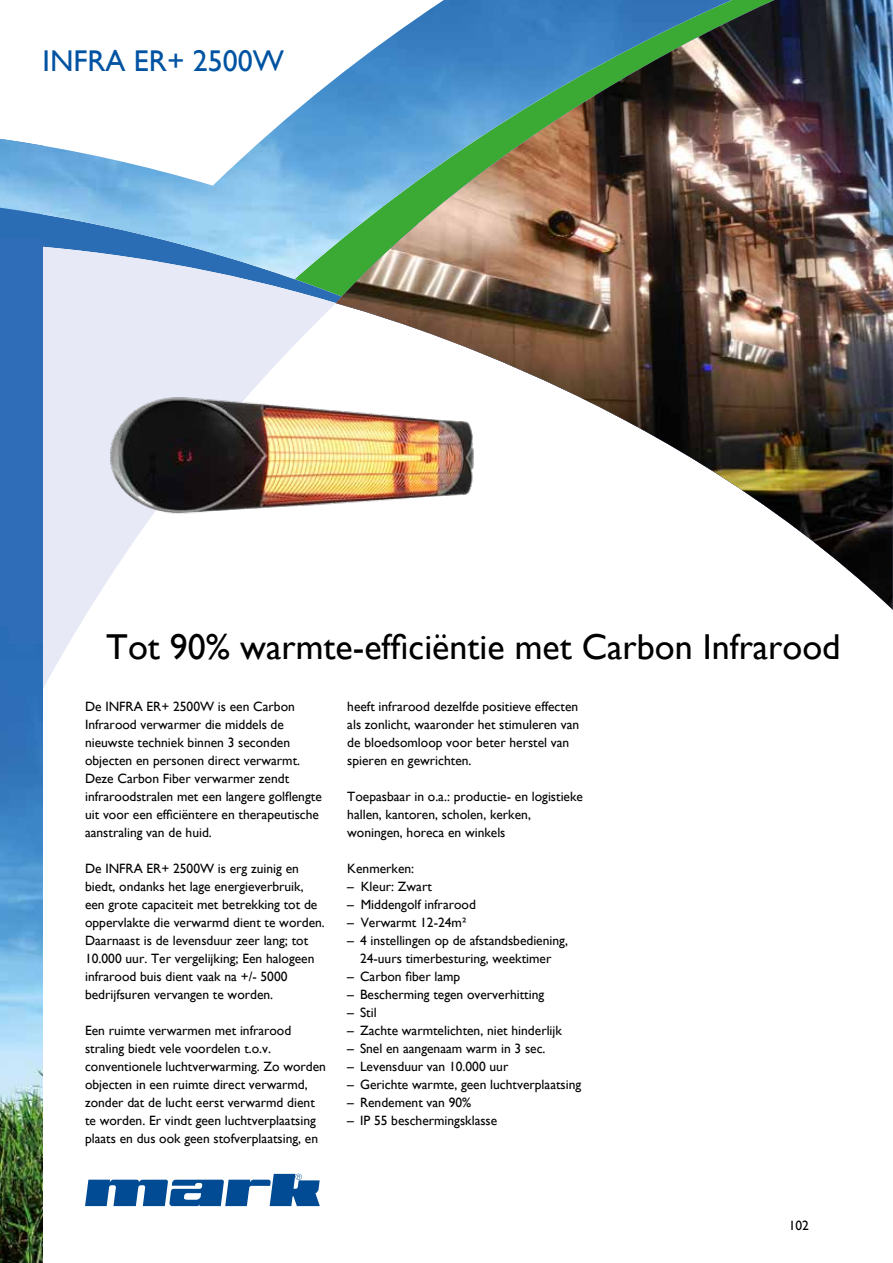
<style>
.page{position:relative;width:893px;height:1263px;background:#fff}
.page>*{position:absolute;margin:0;border:0;box-sizing:border-box;transform-origin:0 0}
.t1{font:36px "Gill Sans";color:#000}
.t2{font:30px "Gill Sans";color:#0053a2}
.t3{font:13.5px/18px "Gill Sans";color:#020203}
.t4{font:13.5px "Gill Sans";color:#000}
</style>
<div class="page">
<svg style="left:85px;top:1174px;width:235px;height:32px"></svg>
<svg style="left:43px;top:279px;width:292px;height:409px;fill:#e7eaf6"></svg>
<img style="left:0;top:79px;width:335px;height:200px">
<img style="left:0;top:238px;width:43px;height:1025px">
<img style="left:335px;top:0;width:558px;height:610px">
<img style="left:80px;top:353px;width:450px;height:225px">
<h2 class="t2" style="left:43px;top:44px;width:243px">INFRA ER+ 2500W</h2>
<h1 class="t1" style="left:106px;top:626px;width:736px">Tot 90% warmte-efficiëntie met Carbon Infrarood</h1>
<p class="t3" style="left:85px;top:698px;width:238px">De INFRA ER+ 2500W is een Carbon Infrarood verwarmer die middels de nieuwste techniek binnen 3 seconden objecten en personen direct verwarmt.<br>Deze Carbon Fiber verwarmer zendt infraroodstralen met een langere golflengte uit voor een efficiëntere en therapeutische aanstraling van de huid.</p>
<p class="t3" style="left:85px;top:860px;width:241px">De INFRA ER+ 2500W is erg zuinig en biedt, ondanks het lage energieverbruik, een grote capaciteit met betrekking tot de oppervlakte die verwarmd dient te worden.<br>Daarnaast is de levensduur zeer lang; tot 10.000 uur. Ter vergelijking; Een halogeen infrarood buis dient vaak na +/- 5000 bedrijfsuren vervangen te worden.</p>
<p class="t3" style="left:85px;top:1022px;width:242px">Een ruimte verwarmen met infrarood straling biedt vele voordelen t.o.v. conventionele luchtverwarming. Zo worden objecten in een ruimte direct verwarmd, zonder dat de lucht eerst verwarmd dient te worden. Er vindt geen luchtverplaatsing plaats en dus ook geen stofverplaatsing, en</p>
<p class="t3" style="left:347px;top:698px;width:233px">heeft infrarood dezelfde positieve effecten als zonlicht, waaronder het stimuleren van de bloedsomloop voor beter herstel van spieren en gewrichten.</p>
<p class="t3" style="left:347px;top:787px;width:237px">Toepasbaar in o.a.: productie- en logistieke hallen, kantoren, scholen, kerken, woningen, horeca en winkels</p>
<p class="t3" style="left:347px;top:859px;width:68px">Kenmerken:</p>
<p class="t3" style="left:347px;top:877px;width:86px">– Kleur: Zwart</p>
<p class="t3" style="left:347px;top:895px;width:130px">– Middengolf infrarood</p>
<p class="t3" style="left:347px;top:913px;width:121px">– Verwarmt 12-24m²</p>
<p class="t3" style="left:347px;top:931px;width:222px;text-align:center">– 4 instellingen op de afstandsbediening,<br>24-uurs timerbesturing, weektimer</p>
<p class="t3" style="left:347px;top:967px;width:115px">– Carbon fiber lamp</p>
<p class="t3" style="left:347px;top:985px;width:198px">– Bescherming tegen oververhitting</p>
<p class="t3" style="left:347px;top:1003px;width:31px">– Stil</p>
<p class="t3" style="left:347px;top:1021px;width:216px">– Zachte warmtelichten, niet hinderlijk</p>
<p class="t3" style="left:347px;top:1039px;width:200px">– Snel en aangenaam warm in 3 sec.</p>
<p class="t3" style="left:347px;top:1057px;width:163px">– Levensduur van 10.000 uur</p>
<p class="t3" style="left:347px;top:1075px;width:235px">– Gerichte warmte, geen luchtverplaatsing</p>
<p class="t3" style="left:347px;top:1093px;width:126px">– Rendement van 90%</p>
<p class="t3" style="left:347px;top:1111px;width:152px">– IP 55 beschermingsklasse</p>
<p class="t4" style="left:789px;top:1217px;width:22px">102</p>
</div>
